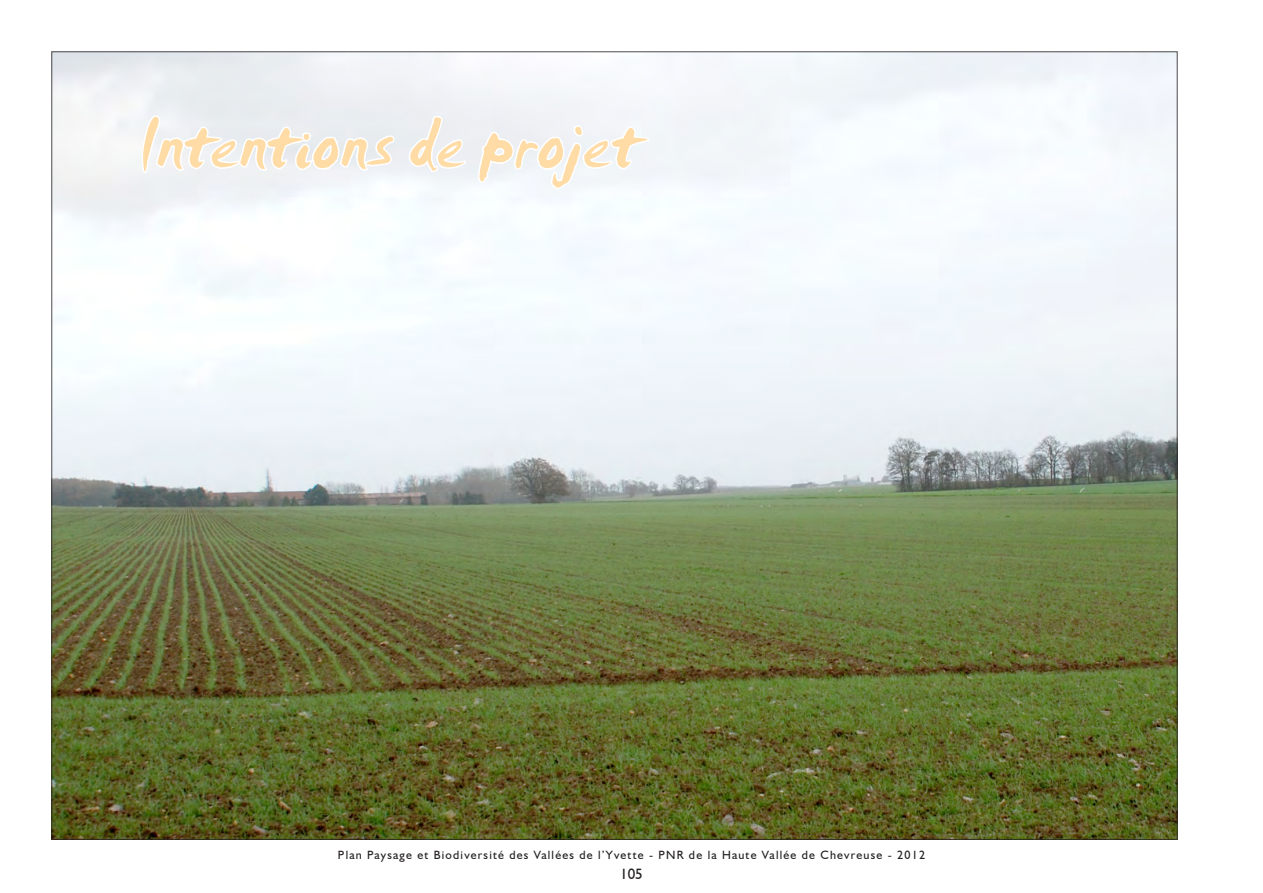
<style>
.page{position:relative;width:1263px;height:893px;background:#fff}
.page>*{position:absolute;margin:0;border:0;box-sizing:border-box;transform-origin:0 0}
.Gros_titre{font:72px "Smudger Let Plain";color:#ffdba5}
.t1{font:15px "Humanist 521 BT";color:#231f20}
.t2{font:12px "Humanist 521 BT";letter-spacing:.1em;color:#231f20}
</style>
<div class="page">
<img style="left:54px;top:54px;width:1121px;height:784px">
<svg style="left:140px;top:114px;width:256px;height:62px"></svg>
<svg style="left:407px;top:114px;width:60px;height:60px"></svg>
<svg style="left:476px;top:123px;width:176px;height:68px"></svg>
<p class="Gros_titre" style="left:138px;top:101px;width:502px">Intentions de projet</p>
<p class="t2" style="left:338px;top:847px;width:589px">Plan Paysage et Biodiversité des Vallées de l’Yvette - PNR de la Haute Vallée de Chevreuse - 2012</p>
<p class="t1" style="left:620px;top:865px;width:24px">105</p>
</div>
